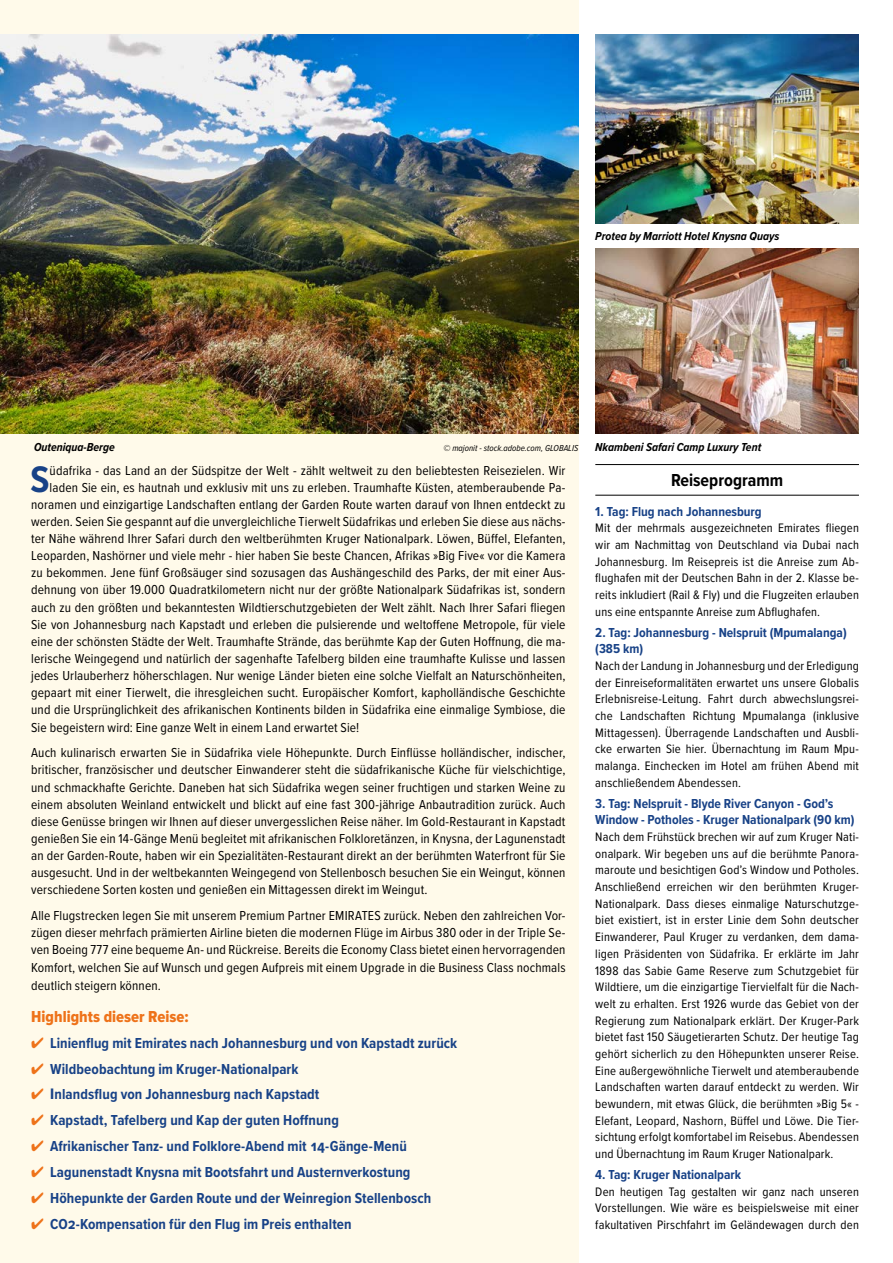
<style>
.page{position:relative;width:893px;height:1263px;background:#fff}
.page>*{position:absolute;margin:0;border:0;box-sizing:border-box;transform-origin:0 0}
.t1{font:700 38.25px "Proxima Nova Cond";color:#184287}
.t2{font:700 18px "Proxima Nova Cond";color:#000}
.t3{font:16.5px "Proxima Nova Cond Extrabld";color:#ee7219}
.t4{font:700 15px "Proxima Nova Cond";letter-spacing:.005em;color:#184287}
.t5{font:13.5px/17.1px "Proxima Nova Cond";letter-spacing:.01em;color:#000;text-align:justify}
.t6{font:700 13.5px/16.6px "Proxima Nova Cond";color:#184287}
.t7{font:12.75px/16.6px "Proxima Nova Cond";letter-spacing:.015em;color:#000;text-align:justify}
.t8{font:italic 700 12px "Proxima Nova Cond";color:#000}
.t9{font:italic 9px "Proxima Nova Cond";color:#000}
.s1{color:#ee7219}
.s2{font-family:"Enzo OT"}
</style>
<div class="page">
<div style="left:0;top:0;width:578px;height:1263px;background:#fffaea"></div>
<hr style="left:595px;top:464px;width:264px;height:1px;background:#000">
<hr style="left:595px;top:495px;width:264px;height:1px;background:#000">
<img style="left:0;top:34px;width:578px;height:400px">
<img style="left:595px;top:248px;width:264px;height:186px">
<img style="left:595px;top:34px;width:264px;height:189px">
<p class="t8" style="left:595px;top:227px;width:185px">Protea by Marriott Hotel Knysna Quays</p>
<p class="t8" style="left:34px;top:438px;width:82px">Outeniqua-Berge</p>
<p class="t9" style="left:443px;top:441px;width:136px">© majonit - stock.adobe.com, GLOBALIS</p>
<h1 class="t1" style="left:31px;top:451px;width:21px">S</h1>
<p class="t5" style="left:50px;top:461px;width:517px">üdafrika - das Land an der Südspitze der Welt - zählt weltweit zu den beliebtesten Reisezielen. Wir</p>
<p class="t5" style="left:50px;top:478px;width:517px">laden Sie ein, es hautnah und exklusiv mit uns zu erleben. Traumhafte Küsten, atemberaubende Pa-</p>
<p class="t5" style="left:31px;top:495px;width:536px">noramen und einzigartige Landschaften entlang der Garden Route warten darauf von Ihnen entdeckt zu</p>
<p class="t5" style="left:31px;top:512px;width:536px">werden. Seien Sie gespannt auf die unvergleichliche Tierwelt Südafrikas und erleben Sie diese aus nächs-</p>
<p class="t5" style="left:31px;top:529px;width:536px">ter Nähe während Ihrer Safari durch den weltberühmten Kruger Nationalpark. Löwen, Büffel, Elefanten,</p>
<p class="t5" style="left:31px;top:546px;width:536px">Leoparden, Nashörner und viele mehr - hier haben Sie beste Chancen, Afrikas »Big Five« vor die Kamera</p>
<p class="t5" style="left:31px;top:564px;width:536px">zu bekommen. Jene fünf Großsäuger sind sozusagen das Aushängeschild des Parks, der mit einer Aus-</p>
<p class="t5" style="left:31px;top:581px;width:536px">dehnung von über 19.000 Quadratkilometern nicht nur der größte Nationalpark Südafrikas ist, sondern</p>
<p class="t5" style="left:31px;top:598px;width:536px">auch zu den größten und bekanntesten Wildtierschutzgebieten der Welt zählt. Nach Ihrer Safari fliegen</p>
<p class="t5" style="left:31px;top:615px;width:536px">Sie von Johannesburg nach Kapstadt und erleben die pulsierende und weltoffene Metropole, für viele</p>
<p class="t5" style="left:31px;top:632px;width:536px">eine der schönsten Städte der Welt. Traumhafte Strände, das berühmte Kap der Guten Hoffnung, die ma-</p>
<p class="t5" style="left:31px;top:649px;width:536px">lerische Weingegend und natürlich der sagenhafte Tafelberg bilden eine traumhafte Kulisse und lassen</p>
<p class="t5" style="left:31px;top:666px;width:536px">jedes Urlauberherz höherschlagen. Nur wenige Länder bieten eine solche Vielfalt an Naturschönheiten,</p>
<p class="t5" style="left:31px;top:684px;width:536px">gepaart mit einer Tierwelt, die ihresgleichen sucht. Europäischer Komfort, kapholländische Geschichte</p>
<p class="t5" style="left:31px;top:701px;width:536px">und die Ursprünglichkeit des afrikanischen Kontinents bilden in Südafrika eine einmalige Symbiose, die</p>
<p class="t5" style="left:31px;top:718px;width:330px">Sie begeistern wird: Eine ganze Welt in einem Land erwartet Sie!</p>
<p class="t5" style="left:31px;top:744px;width:536px">Auch kulinarisch erwarten Sie in Südafrika viele Höhepunkte. Durch Einflüsse holländischer, indischer, britischer, französischer und deutscher Einwanderer steht die südafrikanische Küche für vielschichtige, und schmackhafte Gerichte. Daneben hat sich Südafrika wegen seiner fruchtigen und starken Weine zu einem absoluten Weinland entwickelt und blickt auf eine fast 300-jährige Anbautradition zurück. Auch diese Genüsse bringen wir Ihnen auf dieser unvergesslichen Reise näher. Im Gold-Restaurant in Kapstadt genießen Sie ein 14-Gänge Menü begleitet mit afrikanischen Folkloretänzen, in Knysna, der Lagunenstadt an der Garden-Route, haben wir ein Spezialitäten-Restaurant direkt an der berühmten Waterfront für Sie ausgesucht. Und in der weltbekannten Weingegend von Stellenbosch besuchen Sie ein Weingut, können verschiedene Sorten kosten und genießen ein Mittagessen direkt im Weingut.</p>
<p class="t5" style="left:31px;top:906px;width:536px">Alle Flugstrecken legen Sie mit unserem Premium Partner EMIRATES zurück. Neben den zahlreichen Vor&shy;zügen dieser mehrfach prämierten Airline bieten die modernen Flüge im Airbus 380 oder in der Triple Se&shy;ven Boeing 777 eine bequeme An- und Rückreise. Bereits die Economy Class bietet einen hervorragenden Komfort, welchen Sie auf Wunsch und gegen Aufpreis mit einem Upgrade in die Business Class nochmals</p>
<p class="t5" style="left:31px;top:976px;width:131px">deutlich steigern können.</p>
<p class="t3" style="left:31px;top:1007px;width:159px">Highlights dieser Reise:</p>
<p class="t4" style="left:31px;top:1032px;width:428px"><span class="s1">✔</span> Linienflug mit Emirates nach Johannesburg und von Kapstadt zurück</p>
<p class="t4" style="left:31px;top:1057px;width:269px"><span class="s1">✔</span> Wildbeobachtung im Kruger-Nationalpark</p>
<p class="t4" style="left:31px;top:1083px;width:290px"><span class="s1">✔</span> <span class="s2">I</span>nlandsflug von Johannesburg nach Kapstadt</p>
<p class="t4" style="left:31px;top:1109px;width:309px"><span class="s1">✔</span> Kapstadt, Tafelberg und Kap der guten Hoffnung</p>
<p class="t4" style="left:31px;top:1135px;width:377px"><span class="s1">✔</span> Afrikanischer Tanz- und Folklore-Abend mit 14-Gänge-Menü</p>
<p class="t4" style="left:31px;top:1161px;width:381px"><span class="s1">✔</span> Lagunenstadt Knysna mit Bootsfahrt und Austernverkostung</p>
<p class="t4" style="left:31px;top:1187px;width:402px"><span class="s1">✔</span> Höhepunkte der Garden Route und der Weinregion Stellenbosch</p>
<p class="t4" style="left:31px;top:1213px;width:322px"><span class="s1">✔</span> CO2-Kompensation für den Flug im Preis enthalten</p>
<p class="t8" style="left:595px;top:438px;width:167px">Nkambeni Safari Camp Luxury Tent</p>
<h2 class="t2" style="left:671px;top:467px;width:114px">Reiseprogramm</h2>
<p class="t6" style="left:595px;top:503px;width:168px">1. Tag: Flug nach Johannesburg</p>
<p class="t7" style="left:595px;top:519px;width:265px">Mit der mehrmals ausgezeichneten Emirates fliegen wir am Nachmittag von Deutschland via Dubai nach Johannesburg. Im Reisepreis ist die Anreise zum Ab&shy;flughafen mit der Deutschen Bahn in der 2. Klasse be&shy;reits inkludiert (Rail &amp; Fly) und die Flugzeiten erlauben uns eine entspannte Anreise zum Abflughafen.</p>
<p class="t6" style="left:595px;top:624px;width:253px">2. Tag: Johannesburg - Nelspruit (Mpumalanga) (385 km)</p>
<p class="t7" style="left:595px;top:657px;width:265px">Nach der Landung in Johannesburg und der Erledigung der Einreiseformalitäten erwartet uns unsere Globalis Erlebnisreise-Leitung. Fahrt durch abwechslungsrei&shy;che Landschaften Richtung Mpumalanga (inklusive Mittagessen). Überragende Landschaften und Ausbli&shy;cke erwarten Sie hier. Übernachtung im Raum Mpu&shy;malanga. Einchecken im Hotel am frühen Abend mit anschließendem Abendessen.</p>
<p class="t6" style="left:595px;top:795px;width:261px">3. Tag: Nelspruit - Blyde River Canyon - God’s<br>Window - Potholes - Kruger Nationalpark (90 km)</p>
<p class="t7" style="left:595px;top:828px;width:265px">Nach dem Frühstück brechen wir auf zum Kruger Nati&shy;onalpark. Wir begeben uns auf die berühmte Panora&shy;maroute und besichtigen God’s Window und Potholes.<br>Anschließend erreichen wir den berühmten Kruger-Nationalpark. Dass dieses einmalige Naturschutzge&shy;biet existiert, ist in erster Linie dem Sohn deutscher Einwanderer, Paul Kruger zu verdanken, dem dama&shy;ligen Präsidenten von Südafrika. Er erklärte im Jahr 1898 das Sabie Game Reserve zum Schutzgebiet für Wildtiere, um die einzigartige Tiervielfalt für die Nach&shy;welt zu erhalten. Erst 1926 wurde das Gebiet von der Regierung zum Nationalpark erklärt. Der Kruger-Park bietet fast 150 Säugetierarten Schutz. Der heutige Tag gehört sicherlich zu den Höhepunkten unserer Reise.<br>Eine außergewöhnliche Tierwelt und atemberaubende Landschaften warten darauf entdeckt zu werden. Wir bewundern, mit etwas Glück, die berühmten »Big 5« - Elefant, Leopard, Nashorn, Büffel und Löwe. Die Tier&shy;sichtung erfolgt komfortabel im Reisebus. Abendessen und Übernachtung im Raum Kruger Nationalpark.</p>
<p class="t6" style="left:595px;top:1166px;width:147px">4. Tag: Kruger Nationalpark</p>
<p class="t7" style="left:595px;top:1182px;width:265px">Den heutigen Tag gestalten wir ganz nach unseren Vorstellungen. Wie wäre es beispielsweise mit einer fakultativen Pirschfahrt im Geländewagen durch den</p>
</div>
